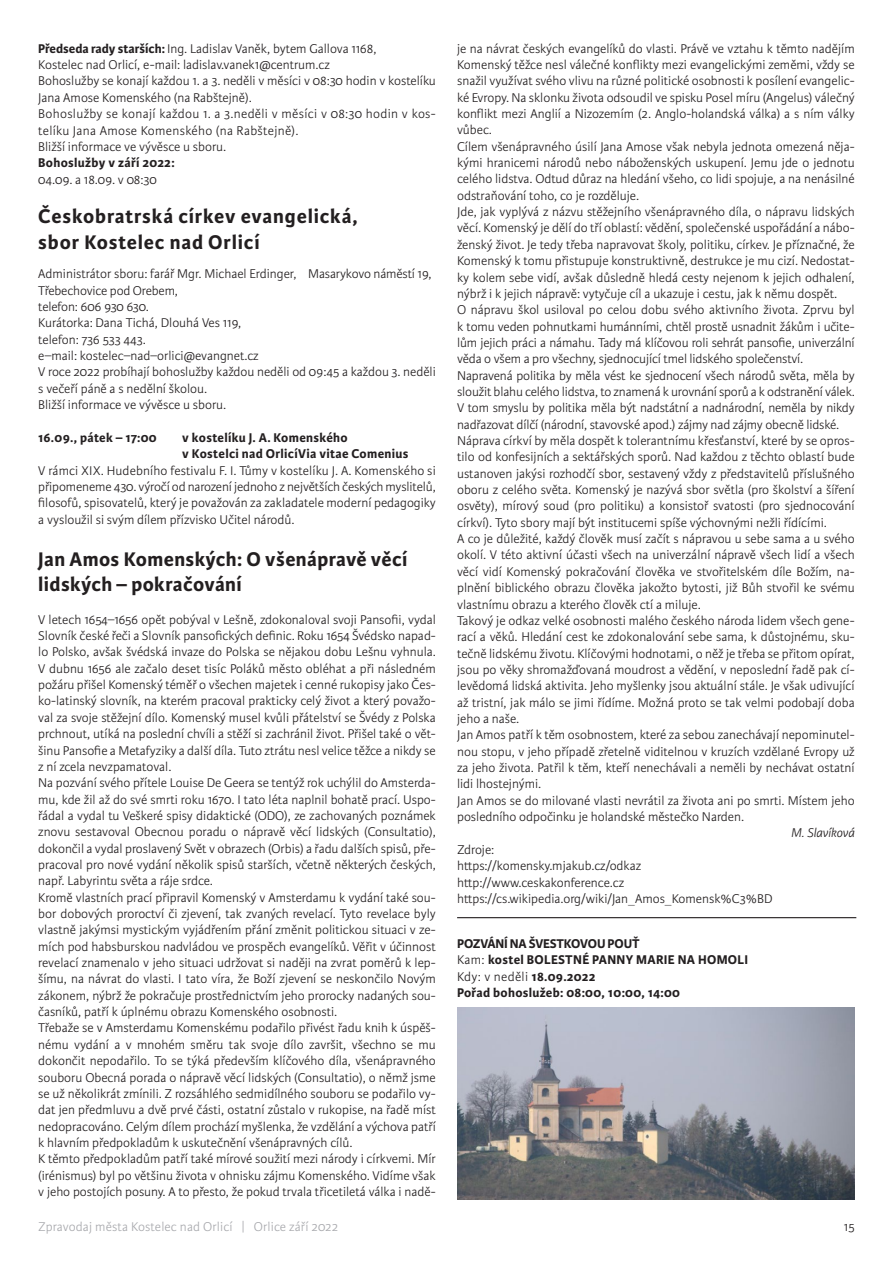
<style>
.page{position:relative;width:893px;height:1263px;background:#fff}
.page>*{position:absolute;margin:0;border:0;box-sizing:border-box;transform-origin:0 0}
.t1{font:700 21px/25.2px "Karmina Sans";letter-spacing:.02em;color:#231f20}
.t2{font:700 21px/25.2px "Karmina Sans";letter-spacing:.04em;color:#231f20}
.t3{font:300 13.5px/16.4px "Karmina Sans";color:#231f20}
.t4{font:700 13.5px/16.4px "Karmina Sans";letter-spacing:.025em;color:#231f20}
.t5{font:300 13.5px "Karmina Sans";letter-spacing:.01em;color:#a8a9ad}
.t6{font:italic 300 13.5px "Karmina Sans";color:#231f20}
.s1{font-weight:700}
.s2{font-weight:300}
</style>
<div class="page">
<img style="left:457px;top:1008px;width:398px;height:191px">
<hr style="left:457px;top:917px;width:399px;height:1px;background:#231f20">
<p class="t3" style="left:38px;top:41px;width:399px"><span class="s1">Předseda rady starších:</span> Ing. Ladislav Vaněk, bytem Gallova 1168,<br>Kostelec nad Orlicí, e-mail: ladislav.vanek1@centrum.cz<br>Bohoslužby se konají každou 1. a 3. neděli v měsíci v 08:30 hodin v kostelíku Jana Amose Komenského (na Rabštejně).<br>Bohoslužby se konají každou 1. a 3.neděli v měsíci v 08:30 hodin v kos&shy;telíku Jana Amose Komenského (na Rabštejně).<br>Bližší informace ve vývěsce u sboru.</p>
<p class="t4" style="left:38px;top:155px;width:138px">Bohoslužby v září 2022:</p>
<p class="t3" style="left:38px;top:171px;width:120px">04.09. a 18.09. v 08:30</p>
<h1 class="t2" style="left:38px;top:204px;width:321px">Českobratrská církev evangelická, sbor Kostelec nad Orlicí</h1>
<p class="t3" style="left:38px;top:266px;width:399px">Administrátor sboru: farář Mgr. Michael Erdinger, Masarykovo náměstí 19, Třebechovice pod Orebem,<br>telefon: 606 930 630.<br>Kurátorka: Dana Tichá, Dlouhá Ves 119,<br>telefon: 736 533 443.<br>e–mail: kostelec–nad–orlici@evangnet.cz<br>V roce 2022 probíhají bohoslužby každou neděli od 09:45 a každou 3. neděli s večeří páně a s nedělní školou.<br>Bližší informace ve vývěsce u sboru.</p>
<p class="t4" style="left:38px;top:430px;width:120px">16.09., pátek – 17:00</p>
<p class="t4" style="left:182px;top:430px;width:228px">v kostelíku J. A. Komenského<br>v Kostelci nad OrlicíVia vitae Comenius</p>
<p class="t3" style="left:38px;top:462px;width:399px;text-align:justify">V rámci XIX. Hudebního festivalu F. I. Tůmy v kostelíku J. A. Komenského si připomeneme 430. výročí od narození jednoho z největších českých myslitelů, filosofů, spisovatelů, který je považován za zakladatele moderní pedagogiky a vysloužil si svým dílem přízvisko Učitel národů.</p>
<h1 class="t1" style="left:38px;top:547px;width:370px">Jan Amos Komenských: O všenápravě věcí lidských – pokračování</h1>
<p class="t3" style="left:38px;top:611px;width:399px">V letech 1654–1656 opět pobýval v Lešně, zdokonaloval svoji Pansofii, vydal Slovník české řeči a Slovník pansofických definic. Roku 1654 Švédsko napad&shy;lo Polsko, avšak švédská invaze do Polska se nějakou dobu Lešnu vyhnula.<br>V dubnu 1656 ale začalo deset tisíc Poláků město obléhat a při následném požáru přišel Komenský téměř o všechen majetek i cenné rukopisy jako Čes&shy;ko-latinský slovník, na kterém pracoval prakticky celý život a který považo&shy;val za svoje stěžejní dílo. Komenský musel kvůli přátelství se Švédy z Polska prchnout, utíká na poslední chvíli a stěží si zachránil život. Přišel také o vět&shy;šinu Pansofie a Metafyziky a další díla. Tuto ztrátu nesl velice těžce a nikdy se z ní zcela nevzpamatoval.<br>Na pozvání svého přítele Louise De Geera se tentýž rok uchýlil do Amsterda&shy;mu, kde žil až do své smrti roku 1670. I tato léta naplnil bohatě prací. Uspo&shy;řádal a vydal tu Veškeré spisy didaktické (ODO), ze zachovaných poznámek znovu sestavoval Obecnou poradu o nápravě věcí lidských (Consultatio), dokončil a vydal proslavený Svět v obrazech (Orbis) a řadu dalších spisů, pře&shy;pracoval pro nové vydání několik spisů starších, včetně některých českých, např. Labyrintu světa a ráje srdce.<br>Kromě vlastních prací připravil Komenský v Amsterdamu k vydání také sou&shy;bor dobových proroctví či zjevení, tak zvaných revelací. Tyto revelace byly vlastně jakýmsi mystickým vyjádřením přání změnit politickou situaci v ze&shy;mích pod habsburskou nadvládou ve prospěch evangelíků. Věřit v účinnost revelací znamenalo v jeho situaci udržovat si naději na zvrat poměrů k lep&shy;šímu, na návrat do vlasti. I tato víra, že Boží zjevení se neskončilo Novým zákonem, nýbrž že pokračuje prostřednictvím jeho prorocky nadaných sou&shy;časníků, patří k úplnému obrazu Komenského osobnosti.<br>Třebaže se v Amsterdamu Komenskému podařilo přivést řadu knih k úspěš&shy;nému vydání a v mnohém směru tak svoje dílo završit, všechno se mu dokončit nepodařilo. To se týká především klíčového díla, všenápravného souboru Obecná porada o nápravě věcí lidských (Consultatio), o němž jsme se už několikrát zmínili. Z rozsáhlého sedmidílného souboru se podařilo vy&shy;dat jen předmluvu a dvě prvé části, ostatní zůstalo v rukopise, na řadě míst nedopracováno. Celým dílem prochází myšlenka, že vzdělání a výchova patří k hlavním předpokladům k uskutečnění všenápravných cílů.<br>K těmto předpokladům patří také mírové soužití mezi národy i církvemi. Mír (irénismus) byl po většinu života v ohnisku zájmu Komenského. Vidíme však v jeho postojích posuny. A to přesto, že pokud trvala třicetiletá válka i nadě-</p>
<p class="t3" style="left:457px;top:40px;width:399px">je na návrat českých evangelíků do vlasti. Právě ve vztahu k těmto nadějím Komenský těžce nesl válečné konflikty mezi evangelickými zeměmi, vždy se snažil využívat svého vlivu na různé politické osobnosti k posílení evangelic&shy;ké Evropy. Na sklonku života odsoudil ve spisku Posel míru (Angelus) válečný konflikt mezi Anglií a Nizozemím (2. Anglo-holandská válka) a s ním války vůbec.<br>Cílem všenápravného úsilí Jana Amose však nebyla jednota omezená něja&shy;kými hranicemi národů nebo náboženských uskupení. Jemu jde o jednotu celého lidstva. Odtud důraz na hledání všeho, co lidi spojuje, a na nenásilné odstraňování toho, co je rozděluje.<br>Jde, jak vyplývá z názvu stěžejního všenápravného díla, o nápravu lidských věcí. Komenský je dělí do tří oblastí: vědění, společenské uspořádání a nábo&shy;ženský život. Je tedy třeba napravovat školy, politiku, církev. Je příznačné, že Komenský k tomu přistupuje konstruktivně, destrukce je mu cizí. Nedostat&shy;ky kolem sebe vidí, avšak důsledně hledá cesty nejenom k jejich odhalení, nýbrž i k jejich nápravě: vytyčuje cíl a ukazuje i cestu, jak k němu dospět.<br>O nápravu škol usiloval po celou dobu svého aktivního života. Zprvu byl k tomu veden pohnutkami humánními, chtěl prostě usnadnit žákům i učite&shy;lům jejich práci a námahu. Tady má klíčovou roli sehrát pansofie, univerzální věda o všem a pro všechny, sjednocující tmel lidského společenství.<br>Napravená politika by měla vést ke sjednocení všech národů světa, měla by sloužit blahu celého lidstva, to znamená k urovnání sporů a k odstranění válek.<br>V tom smyslu by politika měla být nadstátní a nadnárodní, neměla by nikdy nadřazovat dílčí (národní, stavovské apod.) zájmy nad zájmy obecně lidské.<br>Náprava církví by měla dospět k tolerantnímu křesťanství, které by se opros&shy;tilo od konfesijních a sektářských sporů. Nad každou z těchto oblastí bude ustanoven jakýsi rozhodčí sbor, sestavený vždy z představitelů příslušného oboru z celého světa. Komenský je nazývá sbor světla (pro školství a šíření osvěty), mírový soud (pro politiku) a konsistoř svatosti (pro sjednocování církví). Tyto sbory mají být institucemi spíše výchovnými nežli řídícími.<br>A co je důležité, každý člověk musí začít s nápravou u sebe sama a u svého okolí. V této aktivní účasti všech na univerzální nápravě všech lidí a všech věcí vidí Komenský pokračování člověka ve stvořitelském díle Božím, na&shy;plnění biblického obrazu člověka jakožto bytosti, již Bůh stvořil ke svému vlastnímu obrazu a kterého člověk ctí a miluje.<br>Takový je odkaz velké osobnosti malého českého národa lidem všech gene&shy;rací a věků. Hledání cest ke zdokonalování sebe sama, k důstojnému, sku&shy;tečně lidskému životu. Klíčovými hodnotami, o něž je třeba se přitom opírat, jsou po věky shromažďovaná moudrost a vědění, v neposlední řadě pak cí&shy;levědomá lidská aktivita. Jeho myšlenky jsou aktuální stále. Je však udivující až tristní, jak málo se jimi řídíme. Možná proto se tak velmi podobají doba jeho a naše.<br>Jan Amos patří k těm osobnostem, které za sebou zanechávají nepominutel&shy;nou stopu, v jeho případě zřetelně viditelnou v kruzích vzdělané Evropy už za jeho života. Patřil k těm, kteří nenechávali a neměli by nechávat ostatní lidi lhostejnými.<br>Jan Amos se do milované vlasti nevrátil za života ani po smrti. Místem jeho posledního odpočinku je holandské městečko Narden.</p>
<p class="t6" style="left:791px;top:826px;width:65px">M. Slavíková</p>
<p class="t3" style="left:457px;top:841px;width:317px">Zdroje:<br>https://komensky.mjakub.cz/odkaz http://www.ceskakonference.cz https://cs.wikipedia.org/wiki/Jan_Amos_Komensk%C3%BD</p>
<p class="t4" style="left:457px;top:935px;width:293px">POZVÁNÍ NA ŠVESTKOVOU POUŤ<br><span class="s2">Kam:</span> kostel BOLESTNÉ PANNY MARIE NA HOMOLI <span class="s2">Kdy: v neděli</span> 18.09.2022<br>Pořad bohoslužeb: 08:00, 10:00, 14:00</p>
<p class="t5" style="left:38px;top:1220px;width:302px">Zpravodaj města Kostelec nad Orlicí | Orlice září 2022</p>
<p class="t3" style="left:844px;top:1219px;width:12px">15</p>
</div>
